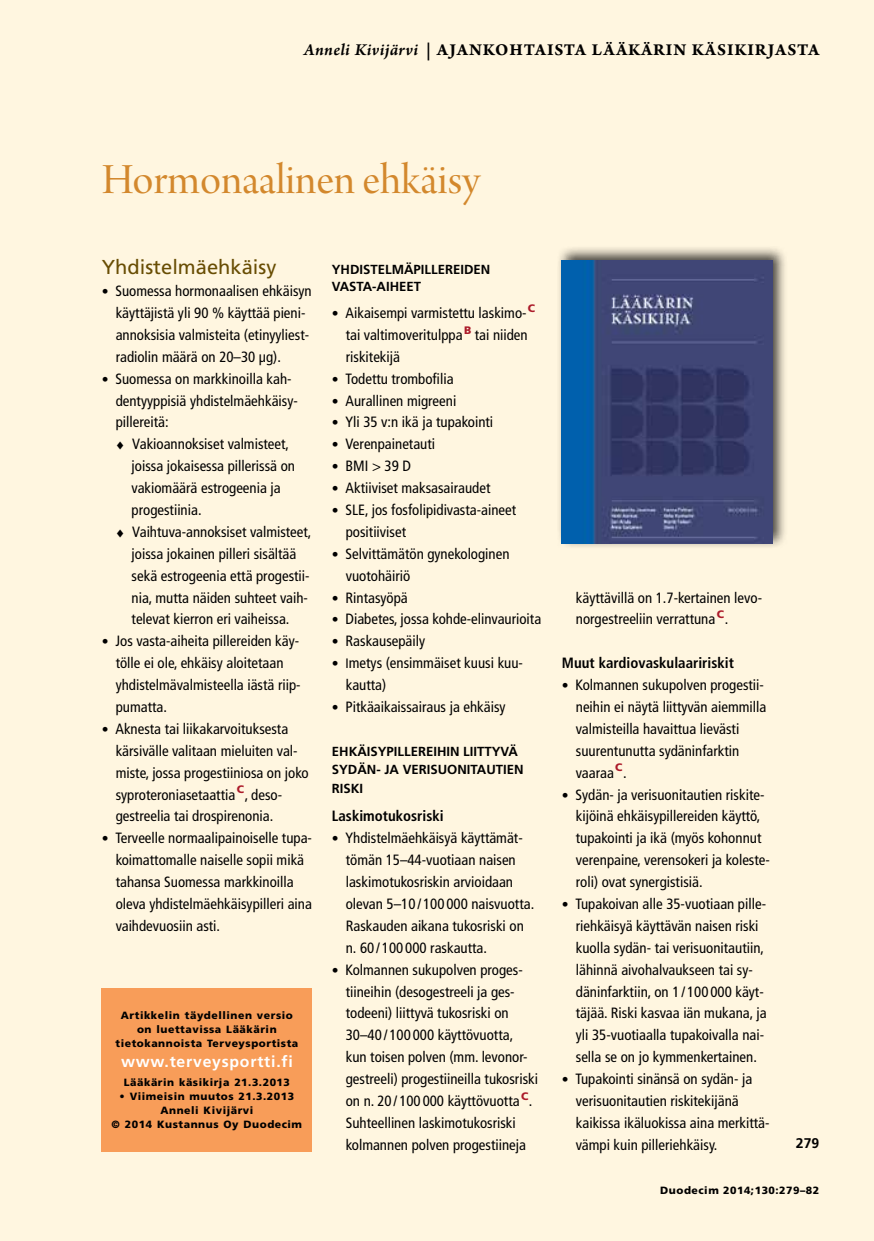
<style>
.page{position:relative;width:874px;height:1241px;background:#fff}
.page>*{position:absolute;margin:0;border:0;box-sizing:border-box;transform-origin:0 0}
.t1{font:45.5px "Arno Pro Display";color:#d3882d}
.t2{font:20.12px "Frutiger LT Std";color:#684d03}
.t3{font:17.5px "Arno Pro Bold Sm Text";letter-spacing:.05em;color:#000}
.t4{font:700 15.75px "Frutiger LT Std";letter-spacing:.05em;color:#fff}
.t5{font:condensed 14.88px/21.9px "Frutiger LT Std";color:#000}
.t6{font:700 condensed 14.88px "Frutiger LT Std";color:#000}
.t7{font:700 14px "Frutiger LT Std";color:#000}
.t8{font:700 13.12px/18.4px "Frutiger LT Std";color:#000}
.t9{font:900 10.5px/14px "Frutiger LT Std";letter-spacing:.05em;color:#000;text-align:center}
.s1{font-family:"Arno Pro Smbd Italic Sm Text"}
.s2{font-size:13.65px}
</style>
<div class="page">
<div style="left:0;top:0;width:873px;height:1240px;background:#fff6e0"></div>
<div style="left:102px;top:987px;width:210px;height:164px;background:#f89d59"></div>
<div style="left:556px;top:245px;width:231px;height:304px;background:#000;opacity:.75"></div>
<img style="left:561px;top:260px;width:210px;height:283px">
<p class="t3" style="left:304px;top:39px;width:516px"><span class="s1">Anneli Kivijärvi</span> | AJANKOHTAISTA LÄÄKÄRIN KÄSIKIRJASTA</p>
<h1 class="t1" style="left:102px;top:154px;width:379px">Hormonaalinen ehkäisy</h1>
<h2 class="t2" style="left:102px;top:255px;width:176px">Yhdistelmäehkäisy</h2>
<p class="t5" style="left:116px;top:280px;width:197px;text-indent:-14px"><span class="s2">•</span> Suomessa hormonaalisen ehkäisyn käyttäjistä yli 90 % käyttää pieni&shy;annoksisia valmisteita (etinyyliest&shy;radiolin määrä on 20–30 µg).</p>
<p class="t5" style="left:102px;top:367px;width:191px"><span class="s2">•</span> Suomessa on markkinoilla kah-</p>
<p class="t5" style="left:116px;top:389px;width:183px">dentyyppisiä yhdistelmäehkäisy-</p>
<p class="t5" style="left:116px;top:411px;width:54px">pillereitä:</p>
<p class="t5" style="left:115px;top:433px;width:175px">♦ Vakioannoksiset valmisteet,</p>
<p class="t5" style="left:131px;top:455px;width:165px">joissa jokaisessa pillerissä on</p>
<p class="t5" style="left:131px;top:477px;width:150px">vakiomäärä estrogeenia ja</p>
<p class="t5" style="left:131px;top:499px;width:71px">progestiinia.</p>
<p class="t5" style="left:115px;top:521px;width:198px">♦ Vaihtuva-annoksiset valmisteet,</p>
<p class="t5" style="left:131px;top:542px;width:166px">joissa jokainen pilleri sisältää</p>
<p class="t5" style="left:131px;top:564px;width:179px">sekä estrogeenia että progestii-</p>
<p class="t5" style="left:131px;top:586px;width:178px">nia, mutta näiden suhteet vaih-</p>
<p class="t5" style="left:131px;top:608px;width:159px">televat kierron eri vaiheissa.</p>
<p class="t5" style="left:116px;top:630px;width:186px;text-indent:-14px"><span class="s2">•</span> Jos vasta-aiheita pillereiden käy&shy;tölle ei ole, ehkäisy aloitetaan yhdistelmävalmisteella iästä riip&shy;pumatta.</p>
<p class="t5" style="left:116px;top:717px;width:194px;text-indent:-14px"><span class="s2">•</span> Aknesta tai liikakarvoituksesta kärsivälle valitaan mieluiten val&shy;miste, jossa progestiiniosa on joko syproteroniasetaattia<sup>C</sup>, deso&shy;gestreelia tai drospirenonia.</p>
<p class="t5" style="left:116px;top:827px;width:198px;text-indent:-14px"><span class="s2">•</span> Terveelle normaalipainoiselle tupa&shy;koimattomalle naiselle sopii mikä tahansa Suomessa markkinoilla oleva yhdistelmäehkäisypilleri aina vaihdevuosiin asti.</p>
<p class="t9" style="left:115px;top:1007px;width:184px">Artikkelin täydellinen versio on luettavissa Lääkärin tietokannoista Terveysportista</p>
<p class="t4" style="left:121px;top:1052px;width:173px">www.terveysportti.fi</p>
<p class="t9" style="left:124px;top:1075px;width:168px">Lääkärin käsikirja 21.3.2013</p>
<p class="t9" style="left:112px;top:1089px;width:192px">• Viimeisin muutos 21.3.2013<br>Anneli Kivijärvi<br>© 2014 Kustannus Oy Duodecim</p>
<p class="t8" style="left:332px;top:261px;width:160px;line-height:16.6px">YHDISTELMÄPILLEREIDEN<br>VASTA-AIHEET</p>
<p class="t5" style="left:345px;top:302px;width:191px;text-indent:-14px"><span class="s2">•</span> Aikaisempi varmistettu laskimo-<sup>C </sup>tai valtimoveritulppa<sup>B</sup> tai niiden riskitekijä</p>
<p class="t5" style="left:332px;top:367px;width:123px"><span class="s2">•</span> Todettu trombofilia</p>
<p class="t5" style="left:332px;top:389px;width:126px"><span class="s2">•</span> Aurallinen migreeni</p>
<p class="t5" style="left:332px;top:411px;width:163px"><span class="s2">•</span> Yli 35 v:n ikä ja tupakointi</p>
<p class="t5" style="left:332px;top:433px;width:105px"><span class="s2">•</span> Verenpainetauti</p>
<p class="t5" style="left:332px;top:455px;width:80px"><span class="s2">•</span> BMI &gt; 39 D</p>
<p class="t5" style="left:332px;top:477px;width:160px"><span class="s2">•</span> Aktiiviset maksasairaudet</p>
<p class="t5" style="left:345px;top:499px;width:172px;text-indent:-14px"><span class="s2">•</span> SLE, jos fosfolipidivasta-aineet positiiviset</p>
<p class="t5" style="left:345px;top:542px;width:165px;text-indent:-14px"><span class="s2">•</span> Selvittämätön gynekologinen vuotohäiriö</p>
<p class="t5" style="left:332px;top:586px;width:77px"><span class="s2">•</span> Rintasyöpä</p>
<p class="t5" style="left:332px;top:608px;width:211px"><span class="s2">•</span> Diabetes, jossa kohde-elinvaurioita</p>
<p class="t5" style="left:332px;top:630px;width:95px"><span class="s2">•</span> Raskausepäily</p>
<p class="t5" style="left:345px;top:652px;width:179px;text-indent:-14px"><span class="s2">• I</span>metys (ensimmäiset kuusi kuu&shy;kautta)</p>
<p class="t5" style="left:332px;top:696px;width:175px"><span class="s2">•</span> Pitkäaikaissairaus ja ehkäisy</p>
<p class="t8" style="left:332px;top:742px;width:193px">EHKÄISYPILLEREIHIN LIITTYVÄ<br>SYDÄN- JA VERISUONITAUTIEN<br>RISKI</p>
<p class="t6" style="left:332px;top:807px;width:113px">Laskimotukosriski</p>
<p class="t5" style="left:345px;top:827px;width:190px;text-indent:-14px"><span class="s2">•</span> Yhdistelmäehkäisyä käyttämät&shy;tömän 15–44-vuotiaan naisen laskimotukosriskin arvioidaan olevan 5–10 / 100 000 naisvuotta.<br>Raskauden aikana tukosriski on n. 60 / 100 000 raskautta.</p>
<p class="t5" style="left:345px;top:958px;width:194px;text-indent:-14px"><span class="s2">•</span> Kolmannen sukupolven proges&shy;tiineihin (desogestreeli ja ges&shy;todeeni) liittyvä tukosriski on 30–40 / 100 000 käyttövuotta,<br>kun toisen polven (mm. levonor&shy;gestreeli) progestiineilla tukosriski on n. 20 / 100 000 käyttövuotta<sup>C</sup>.<br>Suhteellinen laskimotukosriski kolmannen polven progestiineja</p>
<p class="t5" style="left:575px;top:586px;width:188px">käyttävillä on 1.7-kertainen levo&shy;norgestreeliin verrattuna<sup>C</sup>.</p>
<p class="t6" style="left:561px;top:654px;width:173px">Muut kardiovaskulaaririskit</p>
<p class="t5" style="left:575px;top:674px;width:192px;text-indent:-14px"><span class="s2">•</span> Kolmannen sukupolven progestii&shy;neihin ei näytä liittyvän aiemmilla valmisteilla havaittua lievästi suurentunutta sydäninfarktin vaaraa<sup>C</sup>.</p>
<p class="t5" style="left:575px;top:783px;width:195px;text-indent:-14px"><span class="s2">•</span> Sydän- ja verisuonitautien riskite&shy;kijöinä ehkäisypillereiden käyttö, tupakointi ja ikä (myös kohonnut verenpaine, verensokeri ja koleste&shy;roli) ovat synergistisiä.</p>
<p class="t5" style="left:575px;top:892px;width:192px;text-indent:-14px"><span class="s2">•</span> Tupakoivan alle 35-vuotiaan pille&shy;riehkäisyä käyttävän naisen riski kuolla sydän- tai verisuonitautiin, lähinnä aivohalvaukseen tai sy&shy;däninfarktiin, on 1 / 100 000 käyt&shy;täjää. Riski kasvaa iän mukana, ja yli 35-vuotiaalla tupakoivalla nai&shy;sella se on jo kymmenkertainen.</p>
<p class="t5" style="left:575px;top:1067px;width:195px;text-indent:-14px"><span class="s2">•</span> Tupakointi sinänsä on sydän- ja verisuonitautien riskitekijänä kaikissa ikäluokissa aina merkittä&shy;vämpi kuin pilleriehkäisy.</p>
<p class="t7" style="left:795px;top:1134px;width:25px">279</p>
<p class="t9" style="left:660px;top:1182px;width:160px">Duodecim 2014;130:279–82</p>
</div>
